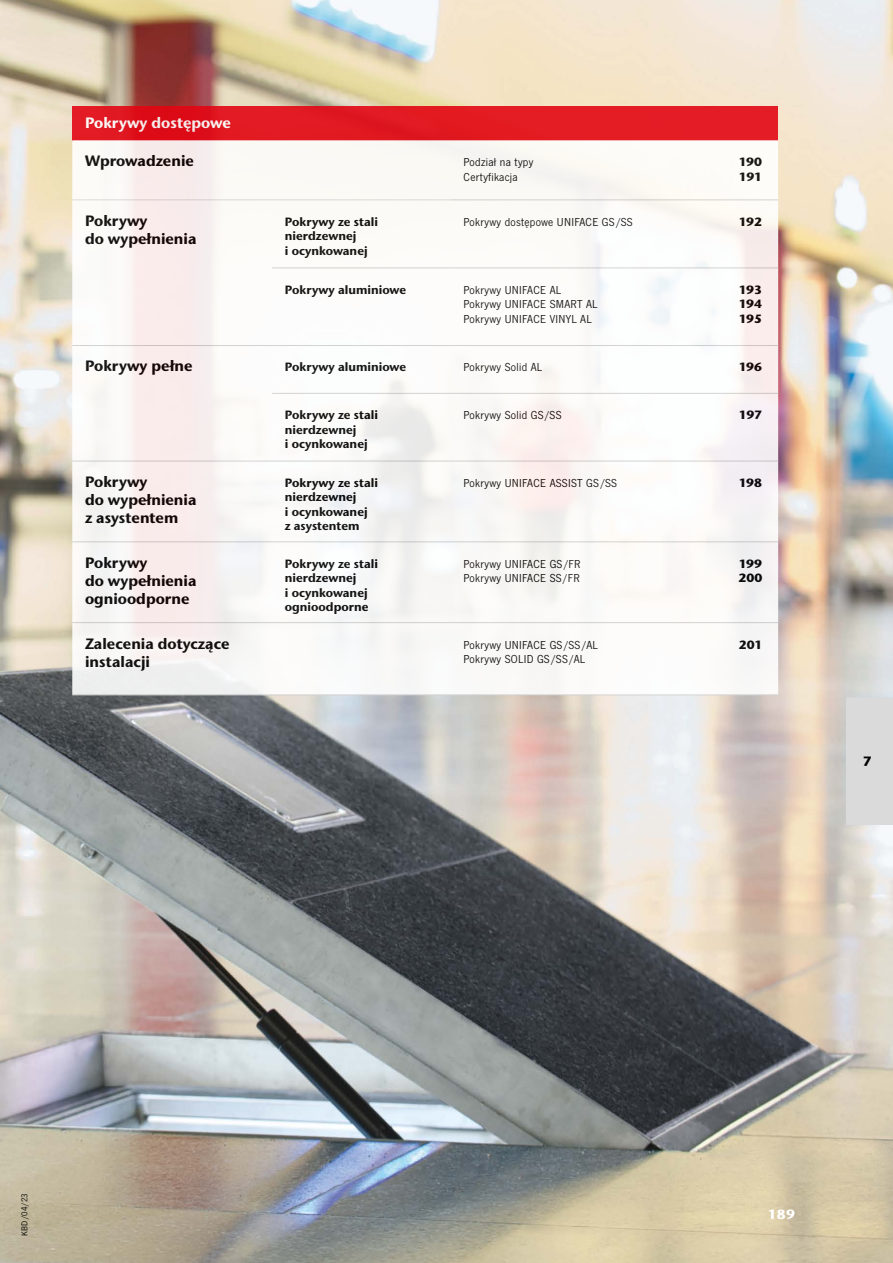
<style>
.page{position:relative;width:893px;height:1263px;background:#fff}
.page>*{position:absolute;margin:0;border:0;box-sizing:border-box;transform-origin:0 0}
.t1{font:700 15px/18px "Stone Sans IIITC Pro";color:#000}
.t2{font:700 15px "Stone Sans IIITC Pro";color:#fff}
.t3{font:700 13.5px "Stone Sans ITC Pro";color:#fff}
.t4{font:700 13.5px "Stone Sans ITC Pro";color:#000}
.t5{font:12px/14.4px "News Gothic TOT";letter-spacing:.025em;color:#000}
.t6{font:700 12px/14.4px "Stone Sans IIITC Pro";color:#000}
.t7{font:700 12px/14.4px "Stone Sans ITC Pro";letter-spacing:-.02em;color:#000}
.t8{font:9px "News Gothic TOT";letter-spacing:.025em;color:#000}
</style>
<div class="page">
<img style="left:0;top:0;width:893px;height:1263px">
<div style="left:72px;top:106px;width:706px;height:34px;background:linear-gradient(to right,#df131d,#e51e26)"></div>
<svg style="left:72px;top:140px;width:706px;height:554px"></svg>
<hr style="left:451px;top:199px;width:272px;height:1px;background:#d0d0d0">
<hr style="left:723px;top:199px;width:55px;height:1px;background:#d0d0d0">
<hr style="left:272px;top:267px;width:179px;height:1px;background:#d0d0d0">
<hr style="left:451px;top:267px;width:272px;height:1px;background:#d0d0d0">
<hr style="left:723px;top:267px;width:55px;height:1px;background:#d0d0d0">
<hr style="left:451px;top:622px;width:272px;height:1px;background:#d0d0d0">
<hr style="left:451px;top:694px;width:272px;height:1px;background:#d0d0d0">
<hr style="left:72px;top:345px;width:200px;height:1px;background:#d0d0d0">
<hr style="left:72px;top:461px;width:200px;height:1px;background:#d0d0d0">
<hr style="left:272px;top:461px;width:179px;height:1px;background:#d0d0d0">
<hr style="left:451px;top:461px;width:272px;height:1px;background:#d0d0d0">
<hr style="left:723px;top:461px;width:55px;height:1px;background:#d0d0d0">
<hr style="left:72px;top:541px;width:200px;height:1px;background:#d0d0d0">
<hr style="left:272px;top:541px;width:179px;height:1px;background:#d0d0d0">
<hr style="left:451px;top:541px;width:272px;height:1px;background:#d0d0d0">
<hr style="left:723px;top:541px;width:55px;height:1px;background:#d0d0d0">
<hr style="left:72px;top:622px;width:200px;height:1px;background:#d0d0d0">
<hr style="left:723px;top:622px;width:55px;height:1px;background:#d0d0d0">
<hr style="left:72px;top:694px;width:200px;height:1px;background:#d0d0d0">
<hr style="left:272px;top:345px;width:179px;height:1px;background:#d0d0d0">
<hr style="left:451px;top:345px;width:272px;height:1px;background:#d0d0d0">
<hr style="left:723px;top:345px;width:55px;height:1px;background:#d0d0d0">
<hr style="left:272px;top:393px;width:179px;height:1px;background:#d0d0d0">
<hr style="left:451px;top:393px;width:272px;height:1px;background:#d0d0d0">
<hr style="left:723px;top:393px;width:55px;height:1px;background:#d0d0d0">
<hr style="left:272px;top:622px;width:179px;height:1px;background:#d0d0d0">
<hr style="left:272px;top:694px;width:179px;height:1px;background:#d0d0d0">
<hr style="left:723px;top:694px;width:55px;height:1px;background:#d0d0d0">
<hr style="left:72px;top:199px;width:200px;height:1px;background:#dadada">
<hr style="left:272px;top:199px;width:179px;height:1px;background:#dadada">
<div style="left:846px;top:702px;width:47px;height:119px;background:#dadada"></div>
<div style="left:846px;top:697px;width:47px;height:9px;background:#dadada"></div>
<div style="left:846px;top:816px;width:47px;height:9px;background:#dadada"></div>
<p class="t2" style="left:85px;top:113px;width:147px">Pokrywy dostępowe</p>
<p class="t1" style="left:85px;top:151px;width:110px">Wprowadzenie</p>
<p class="t5" style="left:463px;top:155px;width:71px">Podział na typy<br>Certyfikacja</p>
<p class="t7" style="left:739px;top:155px;width:25px">190<br>191</p>
<p class="t1" style="left:85px;top:211px;width:113px">Pokrywy<br>do wypełnienia</p>
<p class="t6" style="left:285px;top:214px;width:95px">Pokrywy ze stali nierdzewnej<br>i ocynkowanej</p>
<p class="t5" style="left:463px;top:215px;width:171px">Pokrywy dostępowe UNIFACE GS/SS</p>
<p class="t7" style="left:739px;top:214px;width:25px">192</p>
<p class="t6" style="left:285px;top:282px;width:123px">Pokrywy aluminiowe</p>
<p class="t5" style="left:463px;top:283px;width:135px">Pokrywy UNIFACE AL<br>Pokrywy UNIFACE SMART AL<br>Pokrywy UNIFACE VINYL AL</p>
<p class="t7" style="left:739px;top:282px;width:25px;text-align:justify">193<br>194<br>195</p>
<p class="t1" style="left:85px;top:357px;width:109px">Pokrywy pełne</p>
<p class="t6" style="left:285px;top:360px;width:123px">Pokrywy aluminiowe</p>
<p class="t5" style="left:463px;top:360px;width:80px">Pokrywy Solid AL</p>
<p class="t7" style="left:739px;top:360px;width:25px">196</p>
<p class="t6" style="left:285px;top:408px;width:95px">Pokrywy ze stali nierdzewnej<br>i ocynkowanej</p>
<p class="t5" style="left:463px;top:408px;width:100px">Pokrywy Solid GS/SS</p>
<p class="t7" style="left:739px;top:408px;width:25px">197</p>
<p class="t1" style="left:85px;top:472px;width:113px">Pokrywy<br>do wypełnienia z asystentem</p>
<p class="t6" style="left:285px;top:475px;width:95px">Pokrywy ze stali nierdzewnej<br>i ocynkowanej<br>z asystentem</p>
<p class="t5" style="left:463px;top:476px;width:155px">Pokrywy UNIFACE ASSIST GS/SS</p>
<p class="t7" style="left:739px;top:475px;width:25px">198</p>
<p class="t1" style="left:85px;top:553px;width:113px">Pokrywy<br>do wypełnienia ognioodporne</p>
<p class="t6" style="left:285px;top:556px;width:95px">Pokrywy ze stali nierdzewnej<br>i ocynkowanej ognioodporne</p>
<p class="t5" style="left:463px;top:557px;width:118px">Pokrywy UNIFACE GS/FR<br>Pokrywy UNIFACE SS/FR</p>
<p class="t7" style="left:738px;top:556px;width:26px">199<br>200</p>
<p class="t1" style="left:85px;top:634px;width:146px">Zalecenia dotyczące instalacji</p>
<p class="t5" style="left:463px;top:637px;width:136px">Pokrywy UNIFACE GS/SS/AL<br>Pokrywy SOLID GS/SS/AL</p>
<p class="t7" style="left:739px;top:637px;width:25px">201</p>
<p class="t4" style="left:863px;top:753px;width:11px">7</p>
<p class="t8" style="left:20px;top:1235px;width:44px;rotate:-90deg">KBD/04/23</p>
<p class="t3" style="left:768px;top:1205px;width:29px">189</p>
</div>
